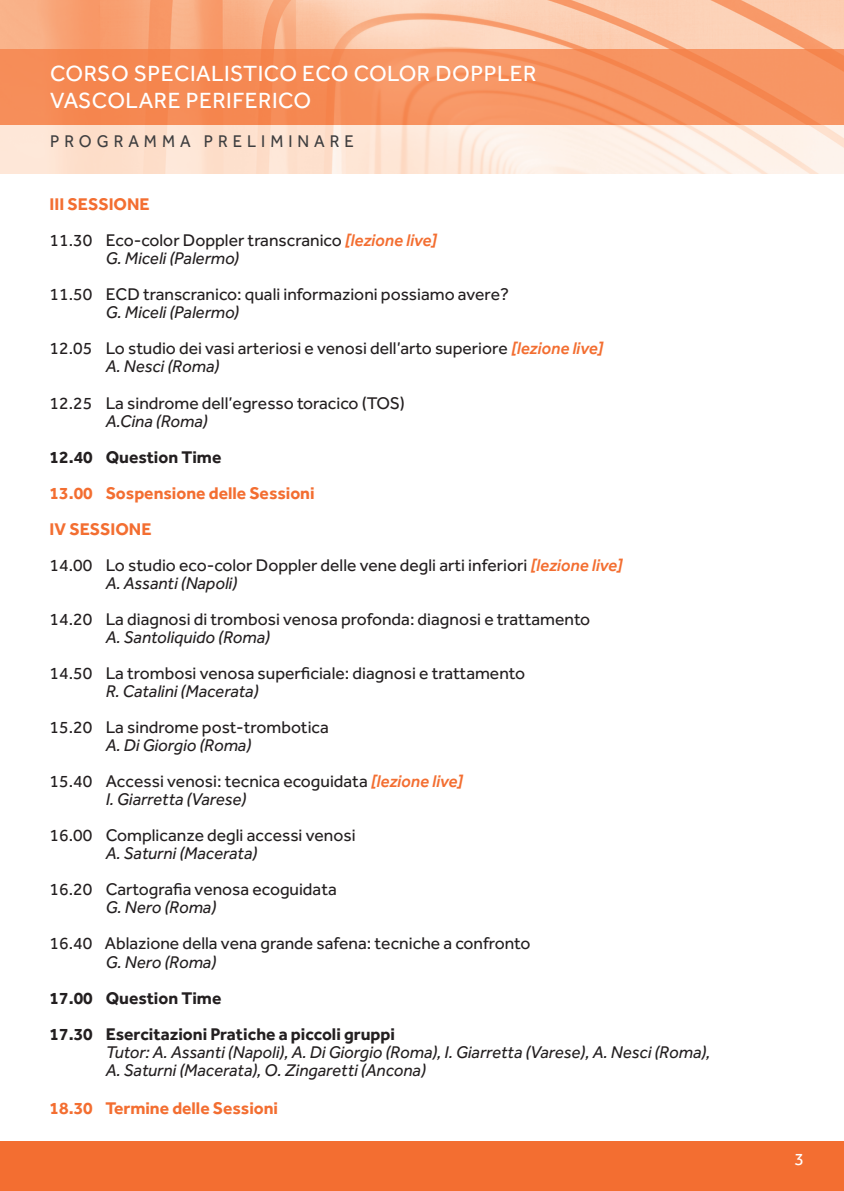
<style>
.page{position:relative;width:844px;height:1191px;background:#fff}
.page>*{position:absolute;margin:0;border:0;box-sizing:border-box;transform-origin:0 0}
.t1{font:22.75px/26.2px "Effra";letter-spacing:.02em;color:#fff}
.t2{font:17.5px/36.1px "Effra";color:#231f20}
.t3{font:italic 17.5px/18px "Effra";color:#231f20}
.t4{font:700 17.5px/36.1px "Effra";color:#231f20}
.t5{font:700 17.5px "Effra";color:#f36e31}
.t6{font:17.5px "Effra";letter-spacing:.3em;color:#3e3e3f;scale:.95 1}
.t7{font:17.5px "Effra";color:#fff}
.s1{font-weight:700;color:#f36e31}
.s2{font-weight:500;font-style:italic;color:#f36e31}
.s3{font-style:italic}
</style>
<div class="page">
<div style="left:0;top:1141px;width:843px;height:50px;background:#f36e31"></div>
<img style="left:0;top:0;width:843px;height:50px">
<img style="left:0;top:50px;width:843px;height:124px">
<img style="left:0;top:124px;width:843px;height:1px">
<h1 class="t1" style="left:50px;top:60px;width:488px">CORSO SPECIALISTICO ECO COLOR DOPPLER<br>VASCOLARE PERIFERICO</h1>
<p class="t6" style="left:50px;top:131px;width:321px">PROGRAMMA PRELIMINARE</p>
<p class="t2" style="left:50px;top:186px;width:389px"><span class="s1">III SESSIONE<br></span>11.30 Eco-color Doppler transcranico <span class="s2">[lezione live]</span></p>
<p class="t3" style="left:106px;top:249px;width:135px">G. Miceli (Palermo)</p>
<p class="t2" style="left:50px;top:276px;width:461px">11.50 ECD transcranico: quali informazioni possiamo avere?</p>
<p class="t2" style="left:50px;top:294px;width:555px;text-indent:56px"><span class="s3">G. Miceli (Palermo)<br></span>12.05 Lo studio dei vasi arteriosi e venosi dell’arto superiore <span class="s2">[lezione live]</span></p>
<p class="t3" style="left:106px;top:357px;width:115px">A. Nesci (Roma)</p>
<p class="t2" style="left:50px;top:384px;width:356px">12.25 La sindrome dell’egresso toracico (TOS)</p>
<p class="t3" style="left:106px;top:411px;width:103px">A.Cina (Roma)</p>
<p class="t4" style="left:50px;top:438px;width:173px">12.40 Question Time</p>
<p class="t2" style="left:50px;top:474px;width:574px"><span class="s1">13.00 Sospensione delle Sessioni<br>IV SESSIONE<br></span>14.00 Lo studio eco-color Doppler delle vene degli arti inferiori <span class="s2">[lezione live]</span></p>
<p class="t3" style="left:106px;top:574px;width:133px">A. Assanti (Napoli)</p>
<p class="t2" style="left:50px;top:601px;width:542px">14.20 La diagnosi di trombosi venosa profonda: diagnosi e trattamento</p>
<p class="t3" style="left:106px;top:628px;width:166px">A. Santoliquido (Roma)</p>
<p class="t2" style="left:50px;top:655px;width:477px">14.50 La trombosi venosa superficiale: diagnosi e trattamento</p>
<p class="t3" style="left:106px;top:682px;width:154px">R. Catalini (Macerata)</p>
<p class="t2" style="left:50px;top:709px;width:281px">15.20 La sindrome post-trombotica</p>
<p class="t2" style="left:50px;top:727px;width:415px;text-indent:56px"><span class="s3">A. Di Giorgio (Roma)<br></span>15.40 Accessi venosi: tecnica ecoguidata <span class="s2">[lezione live]</span></p>
<p class="t3" style="left:106px;top:790px;width:142px">I. Giarretta (Varese)</p>
<p class="t2" style="left:50px;top:817px;width:307px">16.00 Complicanze degli accessi venosi</p>
<p class="t3" style="left:106px;top:844px;width:153px">A. Saturni (Macerata)</p>
<p class="t2" style="left:50px;top:871px;width:288px">16.20 Cartografia venosa ecoguidata</p>
<p class="t3" style="left:106px;top:898px;width:112px">G. Nero (Roma)</p>
<p class="t2" style="left:50px;top:925px;width:482px">16.40 Ablazione della vena grande safena: tecniche a confronto</p>
<p class="t3" style="left:106px;top:952px;width:112px">G. Nero (Roma)</p>
<p class="t4" style="left:50px;top:979px;width:347px">17.00 Question Time<br>17.30 Esercitazioni Pratiche a piccoli gruppi</p>
<p class="t3" style="left:106px;top:1042px;width:606px">Tutor: A. Assanti (Napoli), A. Di Giorgio (Roma), I. Giarretta (Varese), A. Nesci (Roma),<br>A. Saturni (Macerata), O. Zingaretti (Ancona)</p>
<p class="t5" style="left:50px;top:1097px;width:230px">18.30 Termine delle Sessioni</p>
<p class="t7" style="left:794px;top:1149px;width:11px">3</p>
</div>
